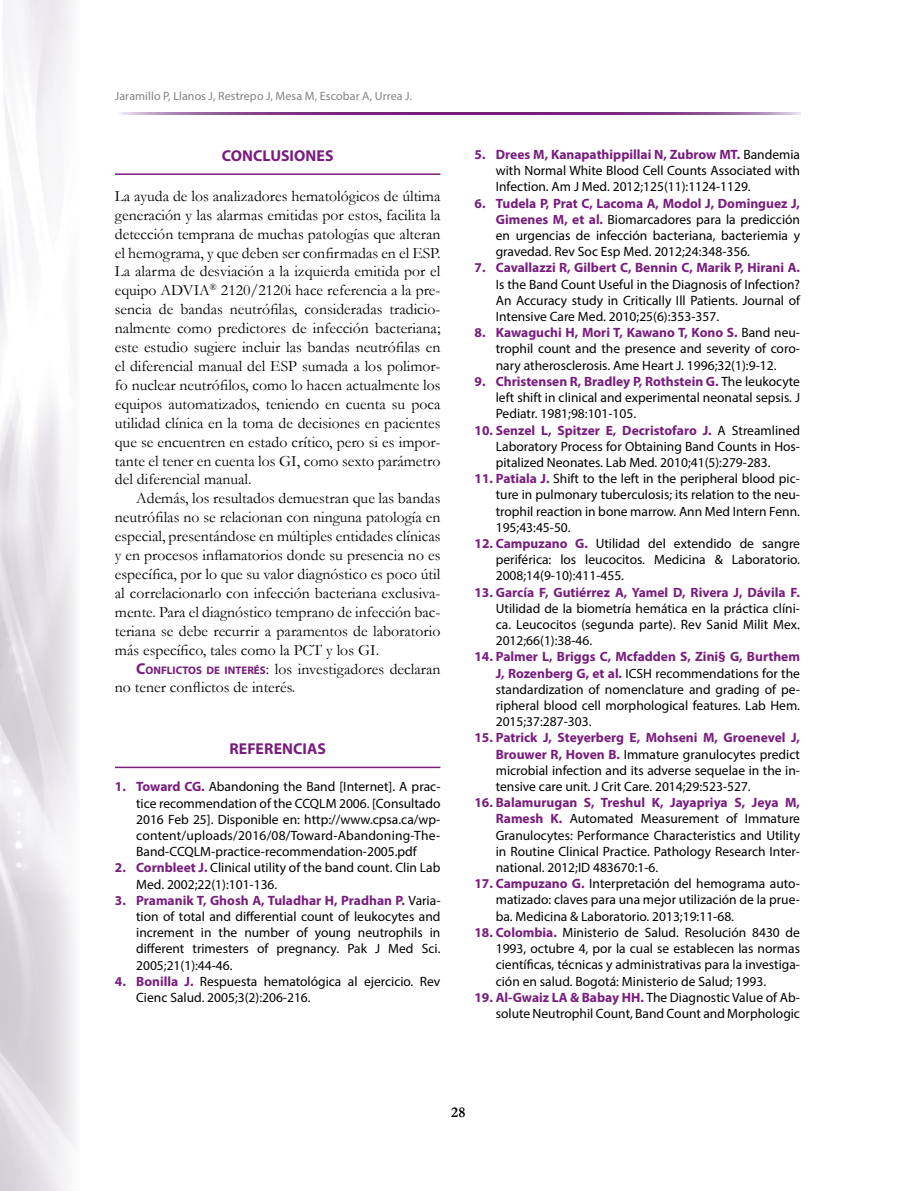
<style>
.page{position:relative;width:915px;height:1191px;background:#fff}
.page>*{position:absolute;margin:0;border:0;box-sizing:border-box;transform-origin:0 0}
.t1{font:15.75px/18.9px "Garamond";color:#000;text-align:justify}
.t2{font:700 15.75px "Myriad Pro";letter-spacing:.005em;color:#781d7d}
.t3{font:700 15px "Garamond";color:#000}
.t4{font:13.5px/16.2px "Myriad Pro";color:#000;text-align:justify}
.t5{font:700 13.5px "Myriad Pro";color:#781d7d}
.t6{font:12px "Myriad Pro";letter-spacing:.005em;color:#808285}
.s1{font-family:"Myriad Pro";font-weight:700;color:#781d7d}
.s2{font-family:"Myriad Pro";font-weight:700;font-size:10.95px;color:#781d7d}
.s3{font-weight:700;color:#781d7d}
</style>
<div class="page">
<img style="left:0;top:0;width:76px;height:1191px">
<svg style="left:121px;top:112px;width:678px;height:2px"></svg>
<hr style="left:115px;top:173px;width:325px;height:2px;background:#781d7d">
<hr style="left:115px;top:766px;width:325px;height:2px;background:#781d7d">
<p class="t6" style="left:115px;top:89px;width:298px">Jaramillo P, Llanos J, Restrepo J, Mesa M, Escobar A, Urrea J.</p>
<p class="t2" style="left:222px;top:145px;width:113px">CONCLUSIONES</p>
<p class="t1" style="left:115px;top:186px;width:327px">La ayuda de los analizadores hematológicos de última generación y las alarmas emitidas por estos, facilita la detección temprana de muchas patologías que alteran el hemograma, y que deben ser confirmadas en el ESP.<br>La alarma de desviación a la izquierda emitida por el equipo ADVIA<sup>®</sup> 2120/2120i hace referencia a la pre&shy;sencia de bandas neutrófilas, consideradas tradicio&shy;nalmente como predictores de infección bacteriana; este estudio sugiere incluir las bandas neutrófilas en el diferencial manual del ESP sumada a los polimor&shy;fo nuclear neutrófilos, como lo hacen actualmente los equipos automatizados, teniendo en cuenta su poca utilidad clínica en la toma de decisiones en pacientes que se encuentren en estado crítico, pero si es impor&shy;tante el tener en cuenta los GI, como sexto parámetro del diferencial manual.</p>
<p class="t1" style="left:115px;top:488px;width:327px;text-indent:21px">Además, los resultados demuestran que las bandas neutrófilas no se relacionan con ninguna patología en especial, presentándose en múltiples entidades clínicas y en procesos inflamatorios donde su presencia no es específica, por lo que su valor diagnóstico es poco útil al correlacionarlo con infección bacteriana exclusiva&shy;mente. Para el diagnóstico temprano de infección bac&shy;teriana se debe recurrir a paramentos de laboratorio más específico, tales como la PCT y los GI.</p>
<p class="t1" style="left:115px;top:658px;width:327px;text-indent:21px"><span class="s1">C</span><span class="s2">ONFLICTOS DE INTERÉS</span>: los investigadores declaran no tener conflictos de interés.</p>
<p class="t2" style="left:229px;top:738px;width:98px">REFERENCIAS</p>
<p class="t4" style="left:136px;top:778px;width:306px;text-indent:-21px"><span class="s3">1. Toward CG.</span> Abandoning the Band [Internet]. A prac&shy;tice recommendation of the CCQLM 2006. [Consultado 2016 Feb 25]. Disponible en: http://www.cpsa.ca/wp&shy;content/uploads/2016/08/Toward-Abandoning-The-Band-CCQLM-practice-recommendation-2005.pdf</p>
<p class="t4" style="left:136px;top:859px;width:306px;text-indent:-21px"><span class="s3">2. Cornbleet J.</span> Clinical utility of the band count. Clin Lab<br>Med. 2002;22(1):101-136.</p>
<p class="t4" style="left:136px;top:892px;width:306px;text-indent:-21px"><span class="s3">3. Pramanik T, Ghosh A, Tuladhar H, Pradhan P.</span> Varia&shy;tion of total and differential count of leukocytes and increment in the number of young neutrophils in different trimesters of pregnancy. Pak J Med Sci.<br>2005;21(1):44-46.</p>
<p class="t4" style="left:136px;top:973px;width:306px;text-indent:-21px"><span class="s3">4. Bonilla J.</span> Respuesta hematológica al ejercicio. Rev<br>Cienc Salud. 2005;3(2):206-216.</p>
<p class="t4" style="left:495px;top:146px;width:306px;text-indent:-21px"><span class="s3">5. Drees M, Kanapathippillai N, Zubrow MT.</span> Bandemia with Normal White Blood Cell Counts Associated with Infection. Am J Med. 2012;125(11):1124-1129.</p>
<p class="t4" style="left:495px;top:195px;width:306px;text-indent:-21px"><span class="s3">6. Tudela P, Prat C, Lacoma A, Modol J, Dominguez J, Gimenes M, et al.</span> Biomarcadores para la predicción en urgencias de infección bacteriana, bacteriemia y gravedad. Rev Soc Esp Med. 2012;24:348-356.</p>
<p class="t5" style="left:474px;top:259px;width:327px">7. Cavallazzi R, Gilbert C, Bennin C, Marik P, Hirani A.</p>
<p class="t4" style="left:495px;top:276px;width:306px">Is the Band Count Useful in the Diagnosis of Infection?<br>An Accuracy study in Critically Ill Patients. Journal of Intensive Care Med. 2010;25(6):353-357.</p>
<p class="t4" style="left:495px;top:324px;width:306px;text-indent:-21px"><span class="s3">8. Kawaguchi H, Mori T, Kawano T, Kono S.</span> Band neu&shy;trophil count and the presence and severity of coro&shy;nary atherosclerosis. Ame Heart J. 1996;32(1):9-12.</p>
<p class="t4" style="left:495px;top:373px;width:306px;text-indent:-21px"><span class="s3">9. Christensen R, Bradley P, Rothstein G.</span> The leukocyte left shift in clinical and experimental neonatal sepsis. J Pediatr. 1981;98:101-105.</p>
<p class="t4" style="left:495px;top:422px;width:306px;text-indent:-21px"><span class="s3">10. Senzel L, Spitzer E, Decristofaro J.</span> A Streamlined Laboratory Process for Obtaining Band Counts in Hos&shy;pitalized Neonates. Lab Med. 2010;41(5):279-283.</p>
<p class="t4" style="left:495px;top:470px;width:306px;text-indent:-21px"><span class="s3">11. Patiala J.</span> Shift to the left in the peripheral blood pic&shy;ture in pulmonary tuberculosis; its relation to the neu&shy;trophil reaction in bone marrow. Ann Med Intern Fenn.<br>195;43:45-50.</p>
<p class="t4" style="left:495px;top:535px;width:306px;text-indent:-21px"><span class="s3">12. Campuzano G.</span> Utilidad del extendido de sangre periférica: los leucocitos. Medicina &amp; Laboratorio.<br>2008;14(9-10):411-455.</p>
<p class="t5" style="left:474px;top:583px;width:327px">13. García F, Gutiérrez A, Yamel D, Rivera J, Dávila F.</p>
<p class="t4" style="left:495px;top:600px;width:306px">Utilidad de la biometría hemática en la práctica clíni&shy;ca. Leucocitos (segunda parte). Rev Sanid Milit Mex.<br>2012;66(1):38-46.</p>
<p class="t4" style="left:495px;top:648px;width:306px;text-indent:-21px"><span class="s3">14. Palmer L, Briggs C, Mcfadden S, Zini§ G, Burthem J, Rozenberg G, et al.</span> ICSH recommendations for the standardization of nomenclature and grading of pe&shy;ripheral blood cell morphological features. Lab Hem.<br>2015;37:287-303.</p>
<p class="t4" style="left:495px;top:729px;width:306px;text-indent:-21px"><span class="s3">15. Patrick J, Steyerberg E, Mohseni M, Groenevel J, Brouwer R, Hoven B.</span> Immature granulocytes predict microbial infection and its adverse sequelae in the in&shy;tensive care unit. J Crit Care. 2014;29:523-527.</p>
<p class="t4" style="left:495px;top:794px;width:306px;text-indent:-21px"><span class="s3">16. Balamurugan S, Treshul K, Jayapriya S, Jeya M, Ramesh K.</span> Automated Measurement of Immature Granulocytes: Performance Characteristics and Utility in Routine Clinical Practice. Pathology Research Inter&shy;national. 2012;ID 483670:1-6.</p>
<p class="t4" style="left:495px;top:875px;width:306px;text-indent:-21px"><span class="s3">17. Campuzano G.</span> Interpretación del hemograma auto&shy;matizado: claves para una mejor utilización de la prue&shy;ba. Medicina &amp; Laboratorio. 2013;19:11-68.</p>
<p class="t4" style="left:495px;top:924px;width:306px;text-indent:-21px"><span class="s3">18. Colombia.</span> Ministerio de Salud. Resolución 8430 de 1993, octubre 4, por la cual se establecen las normas científicas, técnicas y administrativas para la investiga&shy;ción en salud. Bogotá: Ministerio de Salud; 1993.</p>
<p class="t4" style="left:474px;top:989px;width:327px;text-align:right"><span class="s3">19. Al-Gwaiz LA &amp; Babay HH.</span> The Diagnostic Value of Ab&shy;solute Neutrophil Count, Band Count and Morphologic</p>
<p class="t3" style="left:451px;top:1102px;width:16px">28</p>
</div>
